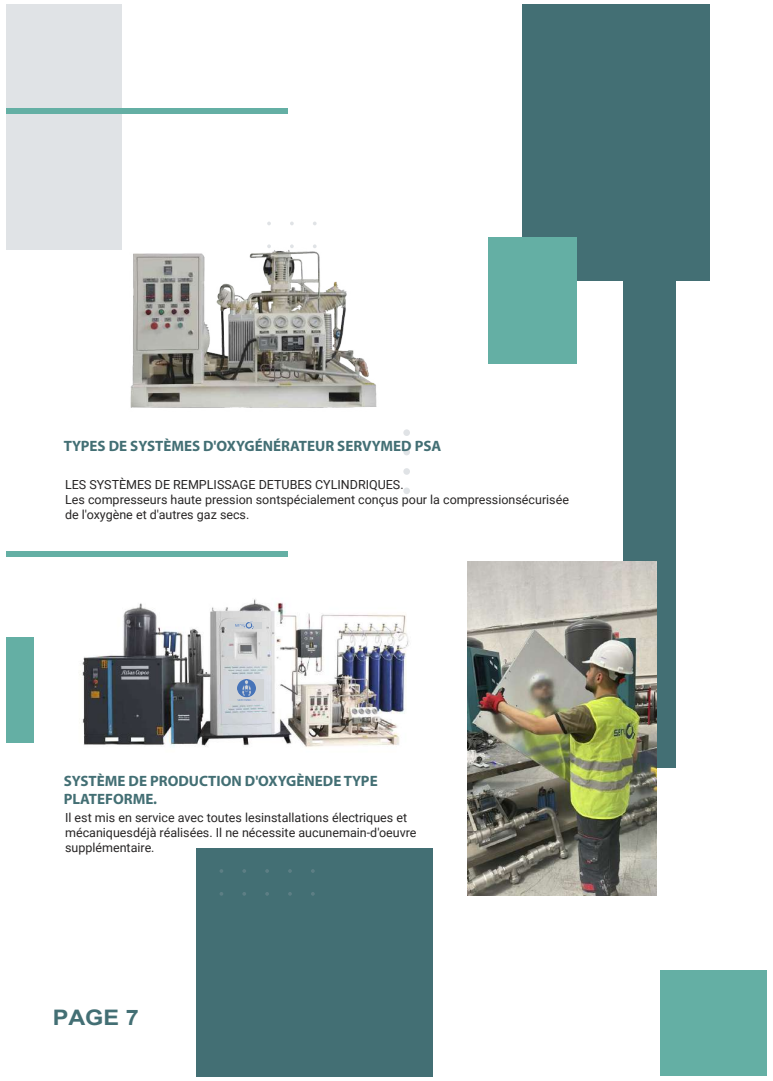
<style>
.page{position:relative;width:773px;height:1081px;background:#fff}
.page>*{position:absolute;margin:0;border:0;box-sizing:border-box;transform-origin:0 0}
.t1{font:700 21.38px "Arial";color:#436f74;scale:1.1 1}
.t2{font:700 15px/18px "Myriad Pro";color:#436f74}
.t3{font:12.5px/15px "Roboto";color:#272525}
</style>
<div class="page">
<div style="left:522px;top:4px;width:187px;height:277px;background:#436f74"></div>
<div style="left:196px;top:848px;width:237px;height:228px;background:#436f74"></div>
<div style="left:6px;top:4px;width:116px;height:245px;background:#e0e3e6"></div>
<div style="left:660px;top:970px;width:106px;height:106px;background:#64afa4"></div>
<div style="left:6px;top:637px;width:28px;height:106px;background:#64afa4"></div>
<div style="left:6px;top:108px;width:282px;height:6px;background:#64afa4"></div>
<div style="left:488px;top:237px;width:88px;height:127px;background:#64afa4"></div>
<div style="left:623px;top:281px;width:53px;height:487px;background:#436f74"></div>
<img style="left:96px;top:245px;width:281px;height:163px">
<img style="left:80px;top:599px;width:329px;height:148px">
<div style="left:227px;top:622px;width:34px;height:7px;background:#cfd2d4"></div>
<img style="left:235px;top:621px;width:18px;height:8px">
<div style="left:229px;top:679px;width:34px;height:21px;background:#d0d3d5"></div>
<img style="left:238px;top:679px;width:17px;height:21px">
<div style="left:6px;top:551px;width:282px;height:6px;background:#64afa4"></div>
<img style="left:468px;top:561px;width:188px;height:335px">
<svg style="left:220px;top:869px;width:3px;height:4px"></svg>
<svg style="left:242px;top:869px;width:4px;height:4px"></svg>
<svg style="left:265px;top:869px;width:4px;height:4px"></svg>
<svg style="left:288px;top:869px;width:4px;height:4px"></svg>
<svg style="left:311px;top:869px;width:4px;height:4px"></svg>
<svg style="left:242px;top:892px;width:4px;height:4px"></svg>
<svg style="left:265px;top:892px;width:4px;height:4px"></svg>
<svg style="left:288px;top:892px;width:4px;height:4px"></svg>
<svg style="left:311px;top:892px;width:4px;height:4px"></svg>
<svg style="left:267px;top:222px;width:4px;height:3px"></svg>
<svg style="left:290px;top:222px;width:4px;height:3px"></svg>
<svg style="left:267px;top:244px;width:4px;height:4px"></svg>
<svg style="left:290px;top:244px;width:4px;height:4px"></svg>
<div style="left:403px;top:487px;width:7px;height:7px;background:#e0e3e6;border-radius:50%"></div>
<div style="left:403px;top:468px;width:7px;height:7px;background:#e0e3e6;border-radius:50%"></div>
<div style="left:403px;top:449px;width:7px;height:6px;background:#e0e3e6;border-radius:50%"></div>
<div style="left:403px;top:429px;width:7px;height:7px;background:#e0e3e6;border-radius:50%"></div>
<p class="t2" style="left:64px;top:436px;width:379px">TYPES DE SYSTÈMES D'OXYGÉNÉRATEUR SERVYMED PSA</p>
<p class="t3" style="left:65px;top:477px;width:505px">LES SYSTÈMES DE REMPLISSAGE DETUBES CYLINDRIQUES.<br>Les compresseurs haute pression sontspécialement conçus pour la compressionsécurisée de l'oxygène et d'autres gaz secs.</p>
<p class="t2" style="left:64px;top:771px;width:315px">SYSTÈME DE PRODUCTION D'OXYGÈNEDE TYPE<br>PLATEFORME.</p>
<p class="t3" style="left:65px;top:810px;width:353px">Il est mis en service avec toutes lesinstallations électriques et mécaniquesdéjà réalisées. Il ne nécessite aucunemain-d'oeuvre supplémentaire.</p>
<h1 class="t1" style="left:53px;top:1003px;width:80px">PAGE 7</h1>
</div>
